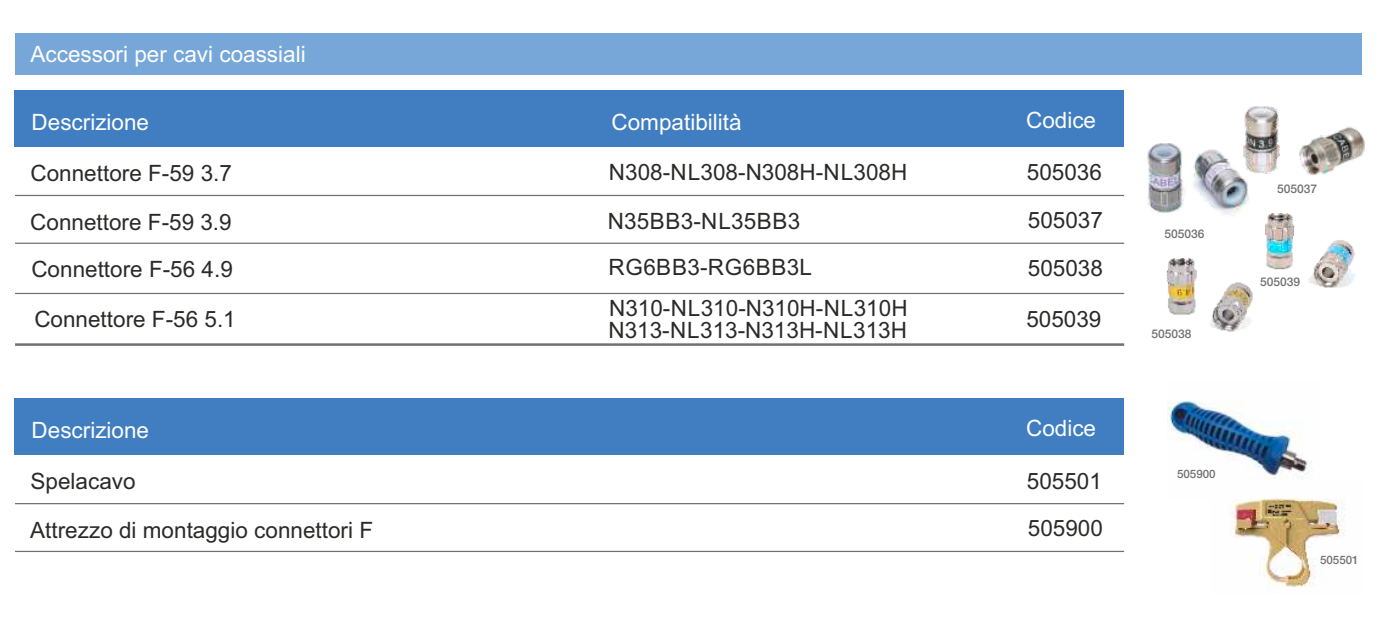
<style>
.page{position:relative;width:1398px;height:624px;background:#fff}
.page>*{position:absolute;margin:0;border:0;box-sizing:border-box;transform-origin:0 0}
.t1{font:22.5px/47.5px "Arial";color:#2a2a29}
.t2{font:22.5px "Arial";color:#fefefe}
.t3{font:500 12px "Helvetica Neue LT Std";color:#717171}
.t4{font:500 11.5px "Helvetica Neue LT Std";color:#717171}
</style>
<div class="page">
<img style="left:1147px;top:144px;width:102px;height:72px">
<img style="left:1243px;top:106px;width:120px;height:69px">
<img style="left:1166px;top:258px;width:87px;height:74px">
<hr style="left:15px;top:292px;width:1108px;height:2px;background:#717171">
<hr style="left:15px;top:195px;width:1108px;height:1px;background:#717171">
<hr style="left:15px;top:242px;width:1108px;height:2px;background:#717171">
<hr style="left:15px;top:343px;width:1108px;height:2px;background:#717171">
<div style="left:15px;top:33px;width:1346px;height:42px;background:#76a7d8"></div>
<img style="left:1229px;top:498px;width:116px;height:90px">
<img style="left:1167px;top:401px;width:144px;height:79px">
<div style="left:15px;top:90px;width:1108px;height:57px;background:#407ec1"></div>
<hr style="left:15px;top:502px;width:1108px;height:2px;background:#717171">
<hr style="left:15px;top:550px;width:1108px;height:1px;background:#717171">
<div style="left:15px;top:398px;width:1108px;height:57px;background:#407ec1"></div>
<img style="left:1265px;top:213px;width:90px;height:75px">
<p class="t2" style="left:31px;top:45px;width:277px">Accessori per cavi coassiali</p>
<p class="t2" style="left:32px;top:113px;width:119px">Descrizione</p>
<p class="t2" style="left:611px;top:113px;width:132px">Compatibilità</p>
<p class="t1" style="left:30px;top:151px;width:204px;text-align:justify">Connettore F-59 3.7<br>Connettore F-59 3.9<br>Connettore F-56 4.9</p>
<p class="t1" style="left:34px;top:297px;width:203px">Connettore F-56 5.1</p>
<p class="t1" style="left:608px;top:149px;width:301px;line-height:49.2px">N308-NL308-N308H-NL308H<br>N35BB3-NL35BB3</p>
<p class="t1" style="left:608px;top:249px;width:301px;line-height:40.8px">RG6BB3-RG6BB3L<br>N310-NL310-N310H-NL310H</p>
<p class="t1" style="left:608px;top:308px;width:300px">N313-NL313-N313H-NL313H</p>
<p class="t2" style="left:32px;top:421px;width:119px">Descrizione</p>
<p class="t1" style="left:30px;top:458px;width:344px;line-height:48.8px">Spelacavo<br>Attrezzo di montaggio connettori F</p>
<p class="t2" style="left:1025px;top:112px;width:72px">Codice</p>
<p class="t1" style="left:1026px;top:151px;width:78px;text-align:justify">505036<br>505037<br>505038</p>
<p class="t1" style="left:1026px;top:297px;width:77px">505039</p>
<p class="t2" style="left:1025px;top:419px;width:72px">Codice</p>
<p class="t1" style="left:1026px;top:458px;width:78px">505501<br>505900</p>
<p class="t3" style="left:1164px;top:229px;width:42px">505036</p>
<p class="t3" style="left:1151px;top:329px;width:42px">505038</p>
<p class="t3" style="left:1276px;top:184px;width:42px">505037</p>
<p class="t3" style="left:1259px;top:278px;width:42px">505039</p>
<p class="t4" style="left:1176px;top:469px;width:40px">505900</p>
<p class="t4" style="left:1319px;top:555px;width:40px">505501</p>
</div>
